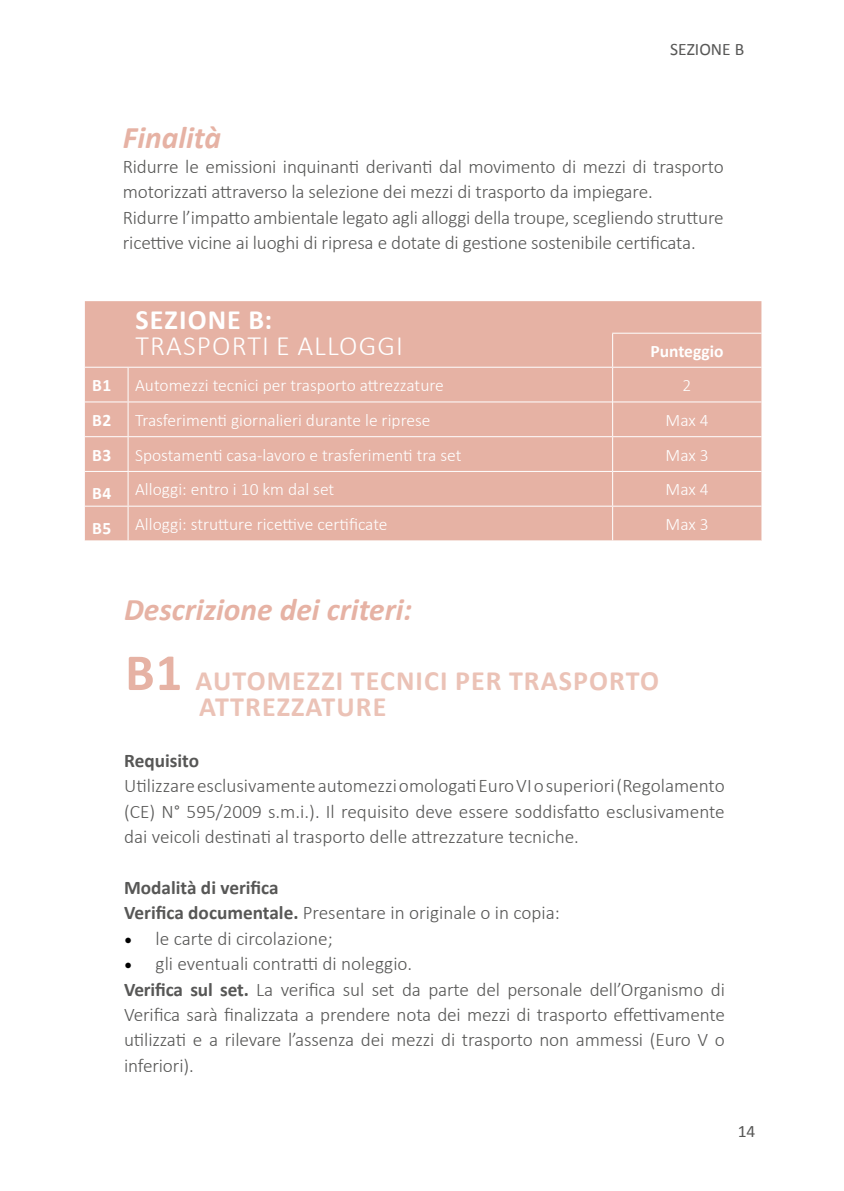
<style>
.page{position:relative;width:844px;height:1191px;background:#fff}
.page>*{position:absolute;margin:0;border:0;box-sizing:border-box;transform-origin:0 0}
.t1{font:italic 700 31.5px "Calibri";color:#e6b2a4}
.t2{font:700 28px/26.2px "Calibri";letter-spacing:.04em;color:#ebc2b6}
.t3{font:300 28px "Calibri";letter-spacing:.04em;color:#fff}
.t4{font:700 28px "Calibri";letter-spacing:.04em;color:#fff}
.t5{font:300 19.25px/25.4px "Calibri";letter-spacing:-.01em;color:#575756}
.t6{font:700 19.25px/25.4px "Calibri";color:#575756}
.t7{font:300 17.5px "Calibri";color:#fff}
.t8{font:700 17.5px "Calibri";color:#fff}
.t9{font:17.5px "Calibri";color:#575756}
.s1{font-size:52.5px;color:#e6b2a4}
.s2{font-weight:300}
.s3{font-family:"Minion Pro";font-weight:400;font-size:21px;color:#000}
.s4{font-weight:700}
</style>
<div class="page">
<div style="left:85px;top:301px;width:676px;height:239px;background:#e6b2a4"></div>
<hr style="left:85px;top:367px;width:43px;height:1px;background:#fff">
<hr style="left:128px;top:367px;width:484px;height:1px;background:#fff">
<hr style="left:85px;top:401px;width:43px;height:1px;background:#fff">
<hr style="left:128px;top:401px;width:484px;height:1px;background:#fff">
<hr style="left:613px;top:401px;width:148px;height:1px;background:#fff">
<hr style="left:128px;top:368px;width:1px;height:34px;background:#fff">
<hr style="left:612px;top:368px;width:1px;height:34px;background:#fff">
<hr style="left:128px;top:402px;width:1px;height:34px;background:#fff">
<hr style="left:612px;top:402px;width:1px;height:34px;background:#fff">
<hr style="left:128px;top:437px;width:1px;height:34px;background:#fff">
<hr style="left:612px;top:437px;width:1px;height:34px;background:#fff">
<hr style="left:85px;top:436px;width:43px;height:1px;background:#fff">
<hr style="left:128px;top:436px;width:484px;height:1px;background:#fff">
<hr style="left:612px;top:436px;width:149px;height:1px;background:#fff">
<hr style="left:128px;top:471px;width:484px;height:1px;background:#fff">
<hr style="left:612px;top:471px;width:149px;height:1px;background:#fff">
<hr style="left:612px;top:472px;width:1px;height:34px;background:#fff">
<hr style="left:612px;top:506px;width:1px;height:34px;background:#fff">
<hr style="left:85px;top:471px;width:43px;height:1px;background:#fff">
<hr style="left:128px;top:472px;width:1px;height:34px;background:#fff">
<hr style="left:128px;top:506px;width:1px;height:34px;background:#fff">
<hr style="left:612px;top:333px;width:149px;height:1px;background:#fff">
<hr style="left:612px;top:367px;width:149px;height:1px;background:#fff">
<hr style="left:612px;top:334px;width:1px;height:33px;background:#fff">
<hr style="left:85px;top:506px;width:43px;height:1px;background:#fff">
<hr style="left:128px;top:506px;width:484px;height:1px;background:#fff">
<hr style="left:612px;top:506px;width:149px;height:1px;background:#fff">
<p class="t9" style="left:670px;top:39px;width:76px">SEZIONE B</p>
<h1 class="t1" style="left:123px;top:118px;width:100px">Finalità</h1>
<p class="t5" style="left:123px;top:154px;width:602px">Ridurre le emissioni inquinanti derivanti dal movimento di mezzi di trasporto motorizzati attraverso la selezione dei mezzi di trasporto da impiegare.<br>Ridurre l’impatto ambientale legato agli alloggi della troupe, scegliendo strutture ricettive vicine ai luoghi di ripresa e dotate di gestione sostenibile certificata.</p>
<h2 class="t4" style="left:136px;top:300px;width:138px">SEZIONE B:</h2>
<h2 class="t3" style="left:136px;top:329px;width:269px">TRASPORTI E ALLOGGI</h2>
<p class="t8" style="left:650px;top:339px;width:75px">Punteggio</p>
<p class="t8" style="left:92px;top:373px;width:21px">B1</p>
<p class="t7" style="left:135px;top:374px;width:310px">Automezzi tecnici per trasporto attrezzature</p>
<p class="t7" style="left:682px;top:374px;width:10px">2</p>
<p class="t8" style="left:92px;top:408px;width:21px">B2</p>
<p class="t7" style="left:135px;top:409px;width:297px">Trasferimenti giornalieri durante le riprese</p>
<p class="t7" style="left:665px;top:409px;width:44px">Max 4</p>
<p class="t8" style="left:92px;top:442px;width:21px">B3</p>
<p class="t7" style="left:135px;top:444px;width:328px">Spostamenti casa-lavoro e trasferimenti tra set</p>
<p class="t7" style="left:665px;top:444px;width:44px">Max 3</p>
<p class="t8" style="left:92px;top:481px;width:21px">B4</p>
<p class="t7" style="left:135px;top:479px;width:201px">Alloggi: entro i 10 km dal set</p>
<p class="t7" style="left:665px;top:479px;width:44px">Max 4</p>
<p class="t8" style="left:92px;top:516px;width:21px">B5</p>
<p class="t7" style="left:135px;top:513px;width:254px">Alloggi: strutture ricettive certificate</p>
<p class="t7" style="left:665px;top:513px;width:44px">Max 3</p>
<h1 class="t1" style="left:124px;top:590px;width:289px">Descrizione dei criteri:</h1>
<h2 class="t2" style="left:199px;top:666px;width:461px;text-indent:-74px"><span class="s1">B1</span> AUTOMEZZI TECNICI PER TRASPORTO<br>ATTREZZATURE</h2>
<p class="t6" style="left:124px;top:747px;width:76px">Requisito</p>
<p class="t5" style="left:124px;top:773px;width:602px;text-align:justify">Utilizzare esclusivamente automezzi omologati Euro VI o superiori (Regolamento (CE) N° 595/2009 s.m.i.). Il requisito deve essere soddisfatto esclusivamente dai veicoli destinati al trasporto delle attrezzature tecniche.</p>
<p class="t6" style="left:124px;top:874px;width:437px">Modalità di verifica<br>Verifica documentale. <span class="s2">Presentare in originale o in copia:</span></p>
<p class="t5" style="left:124px;top:925px;width:210px"><span class="s3">•</span> le carte di circolazione;</p>
<p class="t5" style="left:124px;top:951px;width:602px"><span class="s3">•</span> gli eventuali contratti di noleggio.<br><span class="s4">Verifica sul set.</span> La verifica sul set da parte del personale dell’Organismo di Verifica sarà finalizzata a prendere nota dei mezzi di trasporto effettivamente utilizzati e a rilevare l’assenza dei mezzi di trasporto non ammessi (Euro V o inferiori).</p>
<p class="t9" style="left:737px;top:1120px;width:19px">14</p>
</div>
